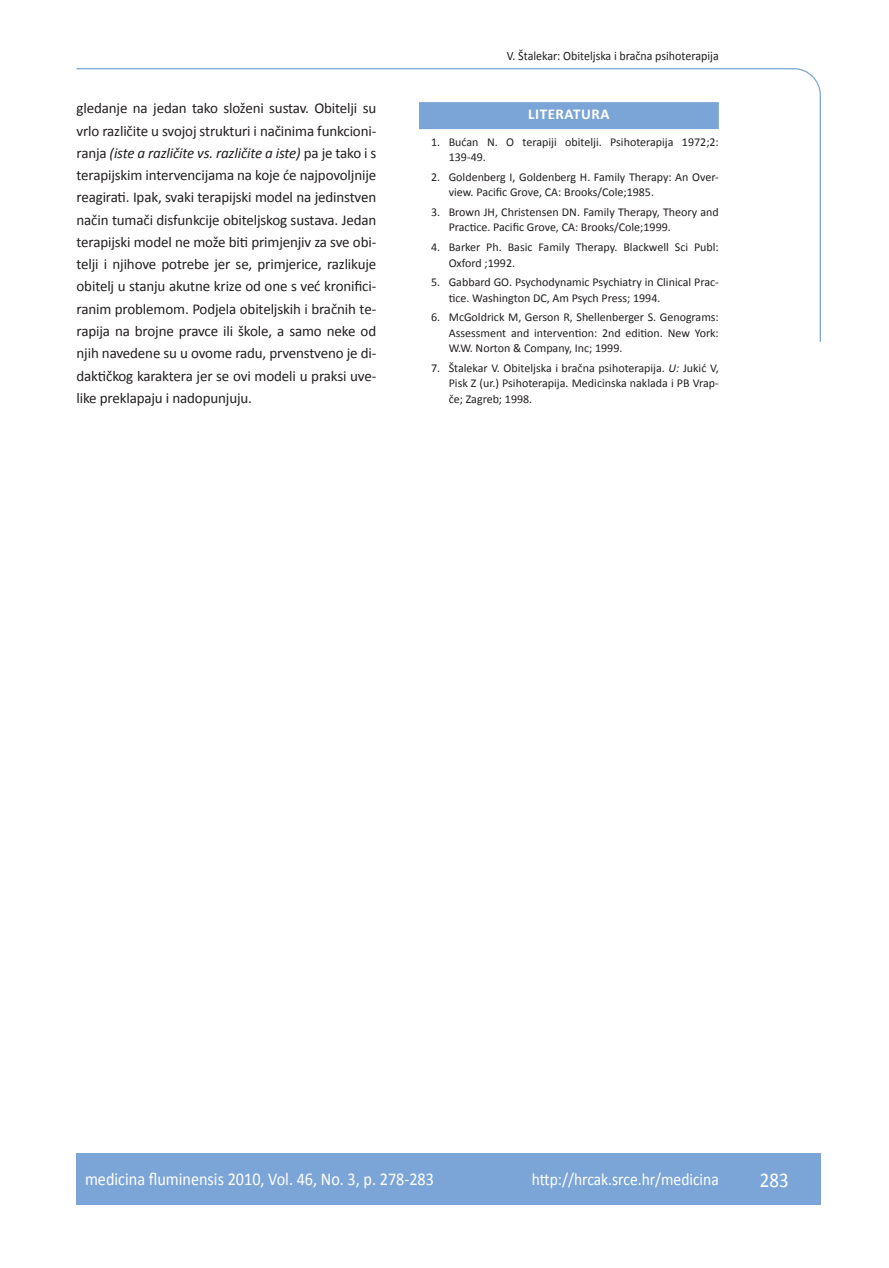
<style>
.page{position:relative;width:889px;height:1268px;background:#fff}
.page>*{position:absolute;margin:0;border:0;box-sizing:border-box;transform-origin:0 0}
.t1{font:21px "Calibri";color:#fff;scale:.9 1}
.t2{font:18px "Calibri";color:#fff;scale:.9 1}
.t3{font:17.25px "Calibri";color:#fff;scale:.9 1}
.t4{font:15px/22.2px "Calibri";letter-spacing:-.01em;color:#231f20;text-align:justify}
.t5{font:700 15px "Calibri";color:#fff}
.t6{font:12.75px "Calibri";color:#231f20;scale:.94 1}
.t7{font:12px/15.5px "Calibri";color:#231f20}
.s1{font-style:italic}
</style>
<div class="page">
<svg style="left:76px;top:68px;width:745px;height:274px"></svg>
<div style="left:77px;top:1152px;width:744px;height:51px;background:#7ca5d7"></div>
<div style="left:419px;top:102px;width:300px;height:27px;background:#7ca5d7"></div>
<p class="t6" style="left:507px;top:47px;width:227px">V. Štalekar: Obiteljska i bračna psihoterapija</p>
<p class="t4" style="left:77px;top:97px;width:301px">gledanje na jedan tako složeni sustav. Obitelji su vrlo različite u svojoj strukturi i načinima funkcioni&shy;ranja <span class="s1">(iste a različite vs. različite a iste)</span> pa je tako i s terapijskim intervencijama na koje će najpovoljnije reagirati. Ipak, svaki terapijski model na jedinstven način tumači disfunkcije obiteljskog sustava. Jedan terapijski model ne može biti primjenjiv za sve obi&shy;telji i njihove potrebe jer se, primjerice, razlikuje obitelj u stanju akutne krize od one s već kronifici&shy;ranim problemom. Podjela obiteljskih i bračnih te&shy;rapija na brojne pravce ili škole, a samo neke od njih navedene su u ovome radu, prvenstveno je di&shy;daktičkog karaktera jer se ovi modeli u praksi uve&shy;like preklapaju i nadopunjuju.</p>
<p class="t5" style="left:528px;top:105px;width:17px">LITERATURA</p>
<p class="t7" style="left:449px;top:133px;width:272px;text-indent:-18px">1. Bućan N. O terapiji obitelji. Psihoterapija 1972;2:<br>139-49.</p>
<p class="t7" style="left:449px;top:169px;width:271px;text-indent:-18px">2. Goldenberg I, Goldenberg H. Family Therapy: An Over&shy;view. Pacific Grove, CA: Brooks/Cole;1985.</p>
<p class="t7" style="left:449px;top:204px;width:271px;text-indent:-18px">3. Brown JH, Christensen DN. Family Therapy, Theory and<br>Practice. Pacific Grove, CA: Brooks/Cole;1999.</p>
<p class="t7" style="left:449px;top:239px;width:271px;text-indent:-18px">4. Barker Ph. Basic Family Therapy. Blackwell Sci Publ:<br>Oxford ;1992.</p>
<p class="t7" style="left:449px;top:274px;width:271px;text-indent:-18px">5. Gabbard GO. Psychodynamic Psychiatry in Clinical Prac&shy;tice. Washington DC, Am Psych Press; 1994.</p>
<p class="t7" style="left:449px;top:309px;width:272px;text-align:justify;text-indent:-18px">6. McGoldrick M, Gerson R, Shellenberger S. Genograms:<br>Assessment and intervention: 2nd edition. New York:<br>W.W. Norton &amp; Company, Inc; 1999.</p>
<p class="t7" style="left:449px;top:359px;width:272px;text-align:justify;text-indent:-18px">7. Štalekar V. Obiteljska i bračna psihoterapija. <span class="s1">U:</span> Jukić V, Pisk Z (ur.) Psihoterapija. Medicinska naklada i PB Vrap&shy;če; Zagreb; 1998.</p>
<h2 class="t2" style="left:85px;top:1167px;width:389px">medicina fluminensis 2010, Vol. 46, No. 3, p. 278-283</h2>
<h3 class="t3" style="left:532px;top:1168px;width:209px">http://hrcak.srce.hr/medicina</h3>
<h1 class="t1" style="left:760px;top:1166px;width:33px">283</h1>
</div>
